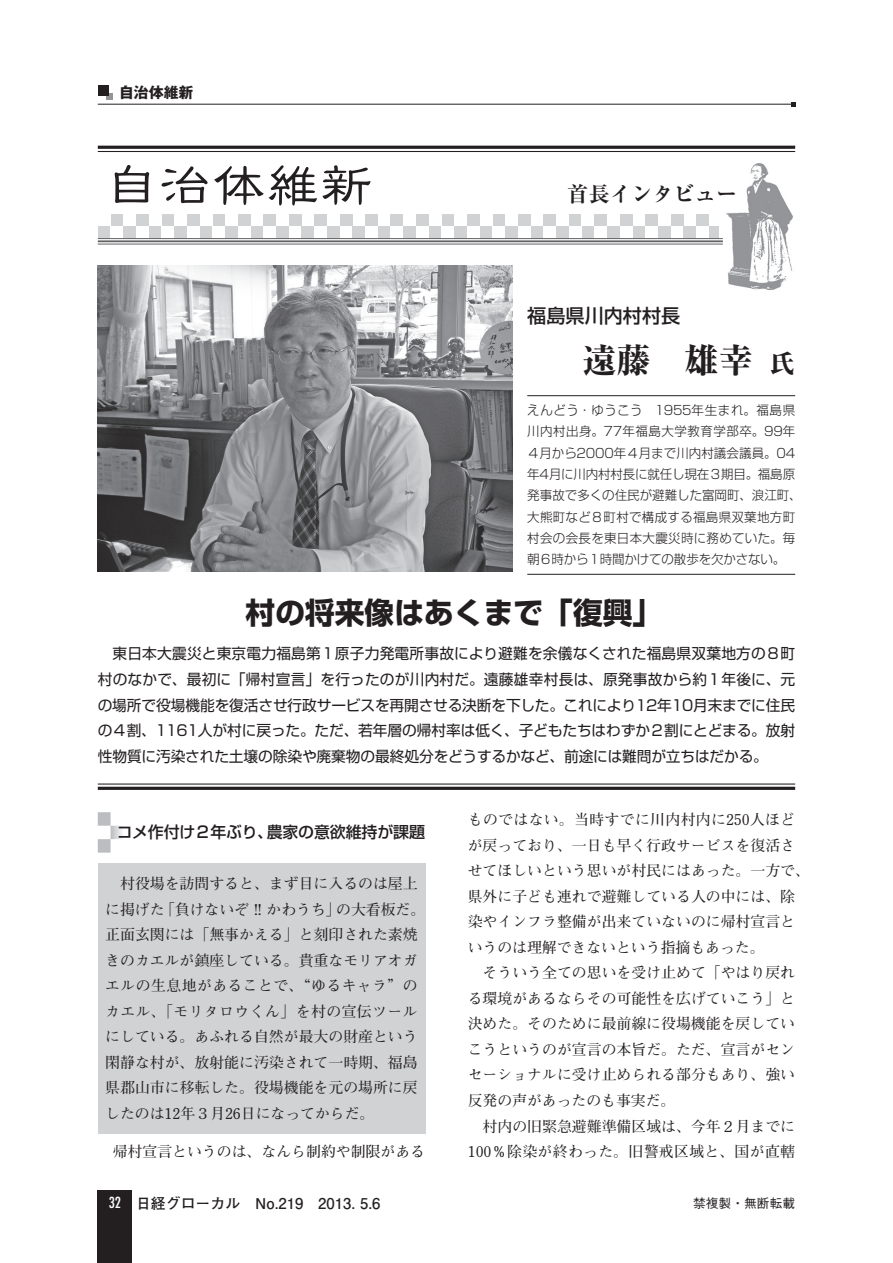
<style>
.page{position:relative;width:893px;height:1263px;background:#fff}
.page>*{position:absolute;margin:0;border:0;box-sizing:border-box;transform-origin:0 0}
.t1{font:51px "Likurei Std";letter-spacing:.05em;color:#231f20}
.維新-名前{font:800 34.05px "Ryumin Pro";color:#231f20}
.維新-キャッチ{font:700 29.7px "Shin Go Pro";color:#231f20}
.t2{font:700 expanded 21.3px "Ryumin Pro";color:#231f20}
.維新-肩書き{font:500 19.2px "Shin Go Pro";color:#231f20}
.維新-小見出し{font:500 15.9px "Shin Go Pro";letter-spacing:-.01em;color:#231f20}
.維新-本文{font:700 14.85px/25.5px "Futo Min A101 Pro";color:#231f20}
.維新-リード{font:14.85px/25.5px "Shin Go Pro";letter-spacing:-.01em;color:#231f20;text-align:justify}
.t3{font:700 14.85px "Futo Go B101 Pro";color:#231f20}
.柱-左{font:700 14.85px "Gothic MB101 Pro";color:#231f20}
.t4{font:condensed 14.85px "Futura Std";color:#fff}
.維新-経歴{font:300 12.75px/21.3px "Shin Go Pro";letter-spacing:.005em;color:#231f20}
.t5{font:500 12.75px "Gothic BBB Pro";color:#231f20}
.s1{font-size:25.5px}
</style>
<div class="page">
<hr style="left:98px;top:104px;width:697px;height:1px;background:#231f20">
<svg style="left:791px;top:102px;width:4px;height:4px"></svg>
<div style="left:106px;top:94px;width:7px;height:6px;background:#939598"></div>
<div style="left:98px;top:85px;width:10px;height:11px;background:#231f20"></div>
<div style="left:98px;top:1191px;width:34px;height:72px;background:#231f20"></div>
<div style="left:98px;top:812px;width:13px;height:14px;background:#bcbdc0"></div>
<div style="left:98px;top:839px;width:13px;height:14px;background:#bcbdc0"></div>
<svg style="left:111px;top:826px;width:11px;height:13px"></svg>
<div style="left:98px;top:863px;width:327px;height:270px;background:#d1d2d4"></div>
<div style="left:263px;top:214px;width:13px;height:12px;background:#d1d2d4"></div>
<div style="left:289px;top:214px;width:12px;height:12px;background:#d1d2d4"></div>
<div style="left:238px;top:214px;width:13px;height:12px;background:#d1d2d4"></div>
<div style="left:314px;top:214px;width:13px;height:12px;background:#d1d2d4"></div>
<div style="left:161px;top:214px;width:13px;height:12px;background:#d1d2d4"></div>
<div style="left:212px;top:214px;width:13px;height:12px;background:#d1d2d4"></div>
<div style="left:187px;top:214px;width:13px;height:12px;background:#d1d2d4"></div>
<div style="left:416px;top:214px;width:13px;height:12px;background:#d1d2d4"></div>
<div style="left:441px;top:214px;width:13px;height:12px;background:#d1d2d4"></div>
<div style="left:365px;top:214px;width:13px;height:12px;background:#d1d2d4"></div>
<div style="left:136px;top:214px;width:13px;height:12px;background:#d1d2d4"></div>
<div style="left:340px;top:214px;width:12px;height:12px;background:#d1d2d4"></div>
<div style="left:391px;top:214px;width:12px;height:12px;background:#d1d2d4"></div>
<div style="left:111px;top:214px;width:12px;height:12px;background:#d1d2d4"></div>
<div style="left:251px;top:226px;width:12px;height:12px;background:#d1d2d4"></div>
<div style="left:301px;top:226px;width:13px;height:12px;background:#d1d2d4"></div>
<div style="left:225px;top:226px;width:13px;height:12px;background:#d1d2d4"></div>
<div style="left:276px;top:226px;width:13px;height:12px;background:#d1d2d4"></div>
<div style="left:149px;top:226px;width:12px;height:12px;background:#d1d2d4"></div>
<div style="left:174px;top:226px;width:13px;height:12px;background:#d1d2d4"></div>
<div style="left:200px;top:226px;width:12px;height:12px;background:#d1d2d4"></div>
<div style="left:454px;top:226px;width:13px;height:12px;background:#d1d2d4"></div>
<div style="left:327px;top:226px;width:13px;height:12px;background:#d1d2d4"></div>
<div style="left:429px;top:226px;width:12px;height:12px;background:#d1d2d4"></div>
<div style="left:467px;top:214px;width:13px;height:12px;background:#d1d2d4"></div>
<div style="left:378px;top:226px;width:13px;height:12px;background:#d1d2d4"></div>
<div style="left:352px;top:226px;width:13px;height:12px;background:#d1d2d4"></div>
<div style="left:403px;top:226px;width:13px;height:12px;background:#d1d2d4"></div>
<div style="left:98px;top:226px;width:13px;height:12px;background:#d1d2d4"></div>
<div style="left:123px;top:226px;width:13px;height:12px;background:#d1d2d4"></div>
<div style="left:645px;top:214px;width:13px;height:12px;background:#d1d2d4"></div>
<div style="left:671px;top:214px;width:12px;height:12px;background:#d1d2d4"></div>
<div style="left:620px;top:214px;width:12px;height:12px;background:#d1d2d4"></div>
<div style="left:696px;top:214px;width:13px;height:12px;background:#d1d2d4"></div>
<div style="left:543px;top:214px;width:13px;height:12px;background:#d1d2d4"></div>
<div style="left:594px;top:214px;width:13px;height:12px;background:#d1d2d4"></div>
<div style="left:569px;top:214px;width:12px;height:12px;background:#d1d2d4"></div>
<div style="left:518px;top:214px;width:13px;height:12px;background:#d1d2d4"></div>
<div style="left:492px;top:214px;width:13px;height:12px;background:#d1d2d4"></div>
<div style="left:632px;top:226px;width:13px;height:12px;background:#d1d2d4"></div>
<div style="left:683px;top:226px;width:13px;height:12px;background:#d1d2d4"></div>
<div style="left:607px;top:226px;width:13px;height:12px;background:#d1d2d4"></div>
<div style="left:658px;top:226px;width:13px;height:12px;background:#d1d2d4"></div>
<div style="left:531px;top:226px;width:12px;height:12px;background:#d1d2d4"></div>
<div style="left:556px;top:226px;width:13px;height:12px;background:#d1d2d4"></div>
<div style="left:581px;top:226px;width:13px;height:12px;background:#d1d2d4"></div>
<div style="left:709px;top:226px;width:13px;height:12px;background:#d1d2d4"></div>
<div style="left:480px;top:226px;width:12px;height:12px;background:#d1d2d4"></div>
<div style="left:505px;top:226px;width:13px;height:12px;background:#d1d2d4"></div>
<img style="left:720px;top:163px;width:73px;height:127px">
<img style="left:98px;top:266px;width:414px;height:306px">
<hr style="left:527px;top:395px;width:268px;height:1px;background:#231f20">
<hr style="left:527px;top:574px;width:268px;height:1px;background:#231f20">
<hr style="left:98px;top:146px;width:697px;height:3px;background:#231f20">
<hr style="left:98px;top:151px;width:697px;height:1px;background:#231f20">
<hr style="left:98px;top:238px;width:625px;height:1px;background:#636366">
<hr style="left:98px;top:240px;width:625px;height:2px;background:#636366">
<hr style="left:98px;top:244px;width:625px;height:1px;background:#636366">
<hr style="left:98px;top:783px;width:697px;height:1px;background:#231f20">
<hr style="left:98px;top:787px;width:697px;height:3px;background:#231f20">
<p class="柱-左" style="left:119px;top:80px;width:76px">自治体維新</p>
<p class="t1" style="left:106px;top:151px;width:267px">自治体維新</p>
<p class="t2" style="left:567px;top:177px;width:172px">首長インタビュー</p>
<p class="維新-肩書き" style="left:527px;top:300px;width:155px">福島県川内村村長</p>
<p class="維新-名前" style="left:583px;top:334px;width:214px">遠藤　雄幸 <span class="s1">氏</span></p>
<p class="維新-経歴" style="left:527px;top:398px;width:276px">えんどう・ゆうこう　1955年生まれ。福島県川内村出身。77年福島大学教育学部卒。99年<br>４月から2000年４月まで川内村議会議員。04年4月に川内村村長に就任し現在３期目。福島原発事故で多くの住民が避難した富岡町、浪江町、大熊町など８町村で構成する福島県双葉地方町村会の会長を東日本大震災時に務めていた。毎朝６時から１時間かけての散歩を欠かさない。</p>
<p class="維新-キャッチ" style="left:246px;top:589px;width:418px">村の将来像はあくまで「復興」</p>
<p class="維新-リード" style="left:98px;top:639px;width:699px;text-indent:15px">東日本大震災と東京電力福島第１原子力発電所事故により避難を余儀なくされた福島県双葉地方の８町村のなかで、最初に「帰村宣言」を行ったのが川内村だ。遠藤雄幸村長は、原発事故から約１年後に、元の場所で役場機能を復活させ行政サービスを再開させる決断を下した。これにより12年10月末までに住民の４割、1161人が村に戻った。ただ、若年層の帰村率は低く、子どもたちはわずか２割にとどまる。放射性物質に汚染された土壌の除染や廃棄物の最終処分をどうするかなど、前途には難問が立ちはだかる。</p>
<p class="維新-小見出し" style="left:117px;top:819px;width:310px">コメ作付け２年ぶり、農家の意欲維持が課題</p>
<p class="維新-本文" style="left:105px;top:869px;width:322px">　村役場を訪問すると、まず目に入るのは屋上に掲げた「負けないぞ !! かわうち」の大看板だ。正面玄関には「無事かえる」と刻印された素焼きのカエルが鎮座している。貴重なモリアオガエルの生息地があることで、“ゆるキャラ”のカエル、「モリタロウくん」を村の宣伝ツールにしている。あふれる自然が最大の財産という閑静な村が、放射能に汚染されて一時期、福島県郡山市に移転した。役場機能を元の場所に戻したのは12年３月26日になってからだ。</p>
<p class="維新-本文" style="left:98px;top:1137px;width:329px">　帰村宣言というのは、なんら制約や制限がある</p>
<p class="維新-本文" style="left:468px;top:805px;width:344px">ものではない。当時すでに川内村内に250人ほどが戻っており、一日も早く行政サービスを復活させてほしいという思いが村民にはあった。一方で、県外に子ども連れで避難している人の中には、除染やインフラ整備が出来ていないのに帰村宣言というのは理解できないという指摘もあった。</p>
<p class="維新-本文" style="left:468px;top:958px;width:329px;text-align:justify">　そういう全ての思いを受け止めて「やはり戻れる環境があるならその可能性を広げていこう」と決めた。そのために最前線に役場機能を戻していこうというのが宣言の本旨だ。ただ、宣言がセンセーショナルに受け止められる部分もあり、強い反発の声があったのも事実だ。</p>
<p class="維新-本文" style="left:468px;top:1111px;width:329px">　村内の旧緊急避難準備区域は、今年２月までに<br>100％除染が終わった。旧警戒区域と、国が直轄</p>
<p class="t4" style="left:109px;top:1194px;width:14px">32</p>
<p class="t3" style="left:136px;top:1191px;width:246px">日経グローカル　No.219　2013. 5.6</p>
<p class="t5" style="left:693px;top:1193px;width:104px">禁複製・無断転載</p>
</div>
